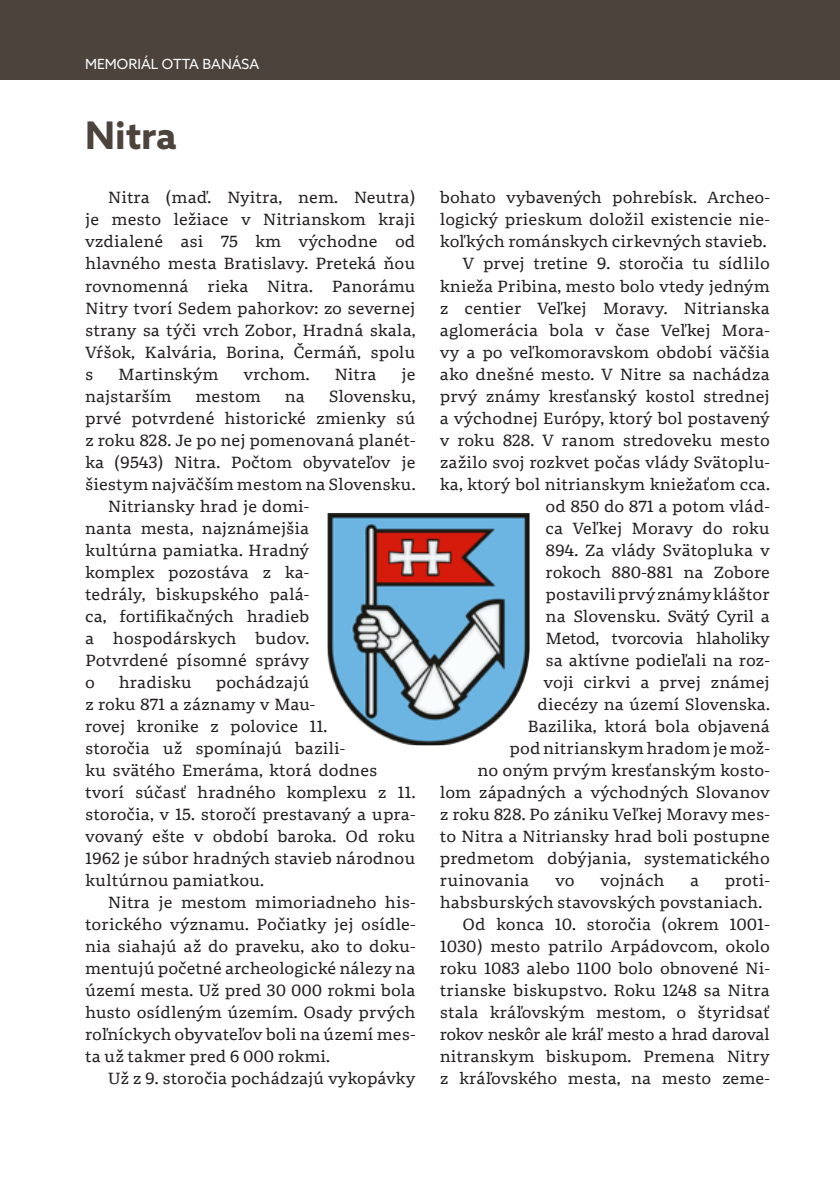
<style>
.page{position:relative;width:840px;height:1191px;background:#fff}
.page>*{position:absolute;margin:0;border:0;box-sizing:border-box;transform-origin:0 0}
.t1{font:700 38px "Azo Sans";color:#4c433c}
.t2{font:16px/22px "Portada Text";color:#231f20;text-align:justify}
.t3{font:16px "Portada Text";letter-spacing:-.03em;color:#231f20}
.t4{font:16px "Portada Text";letter-spacing:-.02em;color:#231f20}
.t5{font:14px "Azo Sans";color:#fff}
</style>
<div class="page">
<div style="left:0;top:0;width:839px;height:80px;background:#4c433c"></div>
<img style="left:327px;top:513px;width:202px;height:232px">
<p class="t5" style="left:85px;top:55px;width:175px">MEM ORIÁL OTTA BANÁSA</p>
<h1 class="t1" style="left:85px;top:110px;width:93px">Nitra</h1>
<p class="t2" style="left:85px;top:186px;width:331px;text-indent:23px">Nitra (maď. Nyitra, nem. Neutra) je mesto ležiace v Nitrianskom kraji vzdialené asi 75 km východne od hlavného mesta Bratislavy. Preteká ňou rovnomenná rieka Nitra. Panorámu Nitry tvorí Sedem pahorkov: zo severnej strany sa týči vrch Zobor, Hradná skala, Vŕšok, Kalvária, Borina, Čermáň, spolu s</p>
<p class="t2" style="left:118px;top:362px;width:102px">Martinským</p>
<p class="t2" style="left:243px;top:362px;width:68px">vrchom.</p>
<p class="t2" style="left:334px;top:362px;width:44px">Nitra</p>
<p class="t2" style="left:401px;top:362px;width:16px">je</p>
<p class="t2" style="left:85px;top:384px;width:88px">najstarším</p>
<p class="t2" style="left:195px;top:384px;width:67px">mestom</p>
<p class="t2" style="left:285px;top:384px;width:22px">na</p>
<p class="t2" style="left:328px;top:384px;width:88px">Slovensku,</p>
<p class="t2" style="left:85px;top:406px;width:331px">prvé potvrdené historické zmienky sú</p>
<p class="t2" style="left:85px;top:428px;width:332px">z roku 828. Je po nej pomenovaná planét-</p>
<p class="t2" style="left:85px;top:450px;width:331px">ka (9543) Nitra. Počtom obyvateľov je</p>
<p class="t2" style="left:85px;top:472px;width:331px">šiestym najväčším mestom na Slovensku.</p>
<p class="t2" style="left:108px;top:494px;width:203px">Nitriansky hrad je domi-</p>
<p class="t2" style="left:85px;top:516px;width:225px">nanta mesta, najznámejšia</p>
<p class="t2" style="left:85px;top:538px;width:226px">kultúrna pamiatka. Hradný</p>
<p class="t2" style="left:85px;top:560px;width:225px">komplex pozostáva z ka-</p>
<p class="t2" style="left:85px;top:582px;width:225px">tedrály, biskupského palá-</p>
<p class="t2" style="left:85px;top:604px;width:225px">ca, fortifikačných hradieb</p>
<p class="t2" style="left:85px;top:626px;width:225px">a hospodárskych budov.</p>
<p class="t2" style="left:85px;top:648px;width:226px">Potvrdené písomné správy</p>
<p class="t2" style="left:85px;top:670px;width:11px">o</p>
<p class="t2" style="left:119px;top:670px;width:74px">hradisku</p>
<p class="t2" style="left:85px;top:670px;width:332px;text-align:left;text-indent:131px">pochádzajú<br>z roku 871 a záznamy v Mau-<br>rovej kronike z polovice 11.<br>storočia už spomínajú bazili-<br>ku svätého Emeráma, ktorá dodnes tvorí súčasť hradného komplexu z 11. storočia, v 15. storočí prestavaný a upra&shy;vovaný ešte v období baroka. Od roku<br>1962 je súbor hradných stavieb národnou kultúrnou pamiatkou.</p>
<p class="t2" style="left:85px;top:890px;width:332px;text-indent:23px">Nitra je mestom mimoriadneho his&shy;torického významu. Počiatky jej osídle&shy;nia siahajú až do praveku, ako to doku&shy;mentujú početné archeologické nálezy na území mesta. Už pred 30 000 rokmi bola husto osídleným územím. Osady prvých roľníckych obyvateľov boli na území mes&shy;ta už takmer pred 6 000 rokmi.</p>
<p class="t2" style="left:108px;top:1066px;width:309px">Už z 9. storočia pochádzajú vykopávky</p>
<p class="t2" style="left:439px;top:186px;width:331px">bohato vybavených pohrebísk. Archeo-</p>
<p class="t2" style="left:439px;top:208px;width:331px">logický prieskum doložil existencie nie-</p>
<p class="t2" style="left:439px;top:230px;width:328px">koľkých románskych cirkevných stavieb.</p>
<p class="t2" style="left:462px;top:252px;width:308px">V prvej tretine 9. storočia tu sídlilo</p>
<p class="t2" style="left:439px;top:274px;width:331px">knieža Pribina, mesto bolo vtedy jedným</p>
<p class="t2" style="left:439px;top:296px;width:331px">z centier Veľkej Moravy. Nitrianska</p>
<p class="t2" style="left:439px;top:318px;width:331px">aglomerácia bola v čase Veľkej Mora-</p>
<p class="t2" style="left:439px;top:340px;width:331px">vy a po veľkomoravskom období väčšia</p>
<p class="t2" style="left:439px;top:362px;width:331px">ako dnešné mesto. V Nitre sa nachádza</p>
<p class="t2" style="left:439px;top:384px;width:331px">prvý známy kresťanský kostol strednej</p>
<p class="t2" style="left:439px;top:406px;width:331px">a východnej Európy, ktorý bol postavený</p>
<p class="t2" style="left:439px;top:428px;width:331px">v roku 828. V ranom stredoveku mesto</p>
<p class="t2" style="left:439px;top:450px;width:331px">zažilo svoj rozkvet počas vlády Svätoplu-</p>
<p class="t2" style="left:439px;top:472px;width:331px">ka, ktorý bol nitrianskym kniežaťom cca.</p>
<p class="t2" style="left:545px;top:494px;width:225px">od 850 do 871 a potom vlád-</p>
<p class="t2" style="left:545px;top:516px;width:225px">ca Veľkej Moravy do roku</p>
<p class="t2" style="left:545px;top:538px;width:225px">894. Za vlády Svätopluka v</p>
<p class="t2" style="left:545px;top:560px;width:225px">rokoch 880-881 na Zobore</p>
<p class="t2" style="left:545px;top:582px;width:225px">postavili prvý známy kláštor</p>
<p class="t4" style="left:545px;top:605px;width:225px">na Slovensku. Svätý Cyril a</p>
<p class="t3" style="left:545px;top:627px;width:225px">Metod, tvorcovia hlaholiky</p>
<p class="t2" style="left:545px;top:648px;width:225px">sa aktívne podieľali na roz-</p>
<p class="t2" style="left:543px;top:670px;width:228px">voji cirkvi a prvej známej</p>
<p class="t2" style="left:537px;top:692px;width:233px">diecézy na území Slovenska.</p>
<p class="t2" style="left:527px;top:714px;width:243px">Bazilika, ktorá bola objavená</p>
<p class="t2" style="left:509px;top:736px;width:261px">pod nitrianskym hradom je mož-</p>
<p class="t2" style="left:477px;top:758px;width:293px">no oným prvým kresťanským kosto-</p>
<p class="t2" style="left:439px;top:780px;width:331px">lom západných a východných Slovanov</p>
<p class="t2" style="left:439px;top:802px;width:331px">z roku 828. Po zániku Veľkej Moravy mes-</p>
<p class="t2" style="left:439px;top:824px;width:331px">to Nitra a Nitriansky hrad boli postupne</p>
<p class="t2" style="left:439px;top:846px;width:331px">predmetom dobýjania, systematického</p>
<p class="t2" style="left:439px;top:868px;width:91px">ruinovania</p>
<p class="t2" style="left:555px;top:868px;width:21px">vo</p>
<p class="t2" style="left:600px;top:868px;width:66px">vojnách</p>
<p class="t2" style="left:689px;top:868px;width:11px">a</p>
<p class="t2" style="left:724px;top:868px;width:47px">proti-</p>
<p class="t2" style="left:439px;top:890px;width:323px">habsburských stavovských povstaniach.</p>
<p class="t2" style="left:462px;top:912px;width:308px">Od konca 10. storočia (okrem 1001-</p>
<p class="t2" style="left:439px;top:934px;width:331px">1030) mesto patrilo Arpádovcom, okolo</p>
<p class="t2" style="left:439px;top:956px;width:331px">roku 1083 alebo 1100 bolo obnovené Ni-</p>
<p class="t2" style="left:439px;top:978px;width:331px">trianske biskupstvo. Roku 1248 sa Nitra</p>
<p class="t2" style="left:439px;top:1000px;width:331px">stala kráľovským mestom, o štyridsať</p>
<p class="t3" style="left:439px;top:1023px;width:331px">rokov neskôr ale kráľ mesto a hrad daroval</p>
<p class="t2" style="left:439px;top:1044px;width:331px">nitranskym biskupom. Premena Nitry</p>
<p class="t2" style="left:439px;top:1066px;width:331px">z kráľovského mesta, na mesto zeme-</p>
</div>
